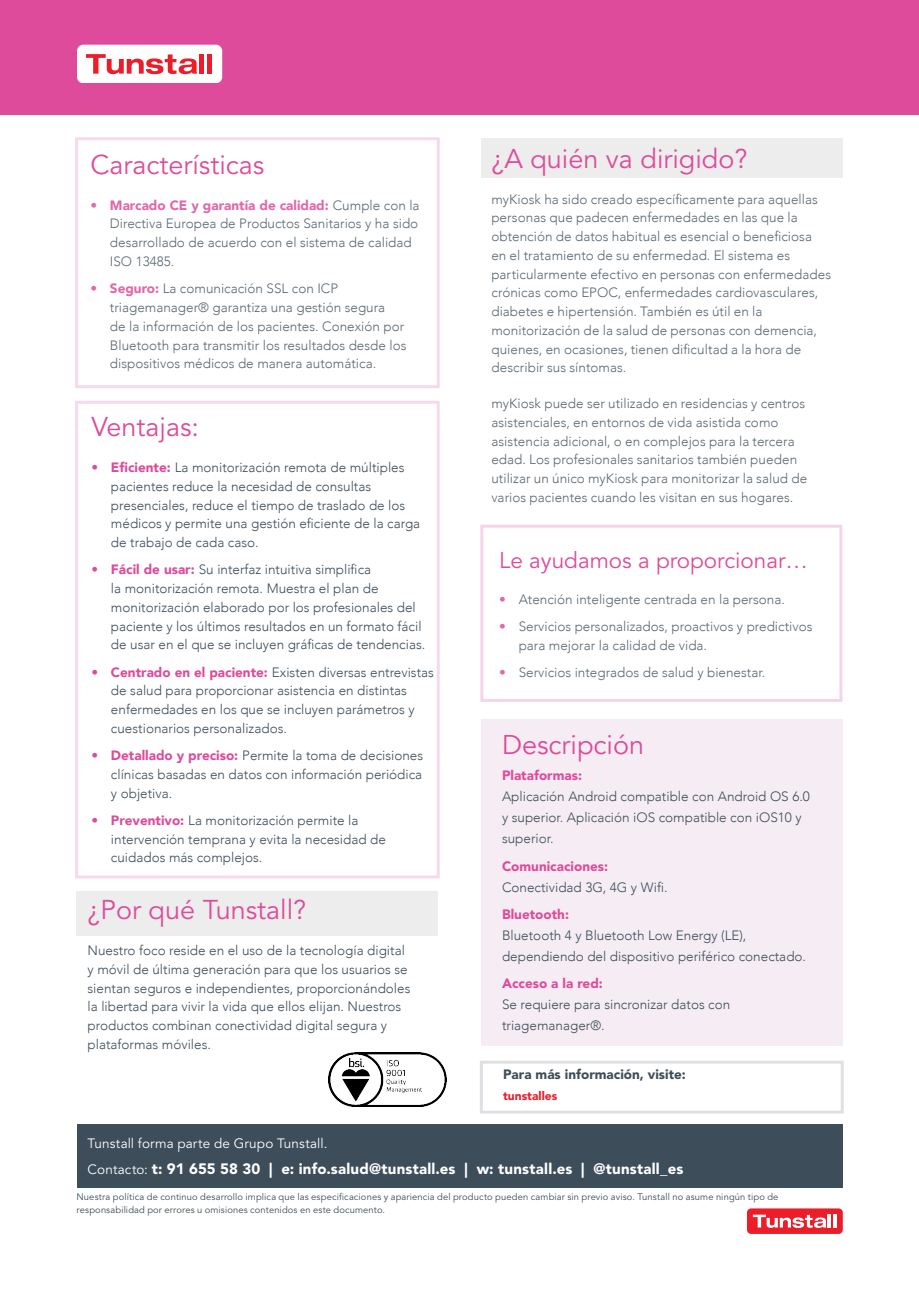
<style>
.page{position:relative;width:919px;height:1289px;background:#fff}
.page>*{position:absolute;margin:0;border:0;box-sizing:border-box;transform-origin:0 0}
.Pink_Header{font:27px "Avenir LT Std";color:#dd4b9a}
.Pink_Header-2{font:27px "Avenir";color:#dd4b9a}
.Pink_Header-3{font:22.5px "Avenir LT Std";color:#dd4b9a}
.t1{font:900 15px "Avenir LT Std";letter-spacing:.015em;color:#fff}
.texto_general{font:300 13.5px/18.8px "Avenir";color:#5a6873}
.Main_Copy{font:300 13.5px/18.8px "Avenir";color:#3d4d5a}
.Tecnical_specs{font:300 13.5px/21px "Avenir";color:#3d4d5a}
.t2{font:13.5px "Avenir LT Std";letter-spacing:.01em;color:#fff}
.t3{font:900 13.5px "Avenir LT Std";color:#3d4d5a}
.t4{font:900 12px "Avenir LT Std";color:#ed1c29}
.t5{font:9.3px/13.5px "Avenir LT Std";letter-spacing:.015em;color:#3d4c52}
.s1{font-family:"Avenir LT Std";font-weight:400;color:#e266a9}
.s2{font-weight:900;color:#e266a9}
.s3{font-family:"Avenir LT Std";font-weight:400;color:#dd4b9a}
.s4{font-weight:900;color:#dd4b9a}
.s5{font-family:"Avenir LT Std";font-weight:900;color:#dd4b9a}
.s6{font-weight:400;font-size:13.5px}
</style>
<div class="page">
<div style="left:747px;top:1208px;width:95px;height:25px;background:#ed1c29;border-radius:4px"></div>
<svg style="left:752px;top:1214px;width:78px;height:13px"></svg>
<svg style="left:833px;top:1214px;width:3px;height:13px"></svg>
<div style="left:77px;top:1124px;width:765px;height:63px;background:#3d4d5a"></div>
<div style="left:0;top:0;width:918px;height:115px;background:#dd4b9a"></div>
<div style="left:77px;top:45px;width:145px;height:38px;background:#fff;border-radius:6px"></div>
<svg style="left:86px;top:54px;width:111px;height:20px"></svg>
<div style="left:199px;top:54px;width:5px;height:20px;background:#ed1c29"></div>
<div style="left:207px;top:54px;width:5px;height:20px;background:#ed1c29"></div>
<img style="left:329px;top:1052px;width:117px;height:54px">
<div style="left:77px;top:891px;width:361px;height:44px;background:#ededed"></div>
<div style="left:480px;top:138px;width:362px;height:40px;background:#ededed"></div>
<div style="left:480px;top:719px;width:362px;height:326px;background:#f6edf4"></div>
<p class="Pink_Header" style="left:90px;top:149px;width:175px">Características</p>
<p class="texto_general" style="left:110px;top:196px;width:311px;text-indent:-20px"><span class="s1">•</span> <span class="s2">Marcado CE y garantía de calidad:</span> Cumple con la Directiva Europea de Productos Sanitarios y ha sido desarrollado de acuerdo con el sistema de calidad ISO 13485.</p>
<p class="texto_general" style="left:110px;top:279px;width:298px;text-indent:-20px"><span class="s1">•</span> <span class="s2">Seguro:</span> La comunicación SSL con ICP triagemanager® garantiza una gestión segura<br>de la información de los pacientes. Conexión por Bluetooth para transmitir los resultados desde los dispositivos médicos de manera automática.</p>
<p class="Pink_Header" style="left:91px;top:411px;width:109px">Ventajas:</p>
<p class="Main_Copy" style="left:111px;top:458px;width:311px;text-indent:-20px"><span class="s3">•</span> <span class="s4">Eficiente:</span> La monitorización remota de múltiples pacientes reduce la necesidad de consultas presenciales, reduce el tiempo de traslado de los médicos y permite una gestión eficiente de la carga de trabajo de cada caso.</p>
<p class="Main_Copy" style="left:111px;top:560px;width:316px;text-indent:-20px"><span class="s3">•</span> <span class="s4">Fácil de usar:</span> Su interfaz intuitiva simplifica<br>la monitorización remota. Muestra el plan de monitorización elaborado por los profesionales del paciente y los últimos resultados en un formato fácil de usar en el que se incluyen gráficas de tendencias.</p>
<p class="Main_Copy" style="left:111px;top:662px;width:324px;text-indent:-19px"><span class="s3">•</span> <span class="s4">Centrado en el paciente:</span> Existen diversas entrevistas de salud para proporcionar asistencia en distintas enfermedades en los que se incluyen parámetros y cuestionarios personalizados.</p>
<p class="Main_Copy" style="left:111px;top:746px;width:314px;text-align:justify;text-indent:-20px"><span class="s3">•</span> <span class="s4">Detallado y preciso:</span> Permite la toma de decisiones clínicas basadas en datos con información periódica y objetiva.</p>
<p class="Main_Copy" style="left:111px;top:811px;width:276px;text-indent:-20px"><span class="s3">•</span> <span class="s4">Preventivo:</span> La monitorización permite la intervención temprana y evita la necesidad de cuidados más complejos.</p>
<p class="Pink_Header" style="left:88px;top:894px;width:220px">¿Por qué Tunstall?</p>
<p class="Main_Copy" style="left:88px;top:941px;width:324px">Nuestro foco reside en el uso de la tecnología digital y móvil de última generación para que los usuarios se sientan seguros e independientes, proporcionándoles la libertad para vivir la vida que ellos elijan. Nuestros productos combinan conectividad digital segura y plataformas móviles.</p>
<p class="Pink_Header" style="left:491px;top:143px;width:258px">¿A quién va dirigido?</p>
<p class="texto_general" style="left:491px;top:189px;width:341px">myKiosk ha sido creado específicamente para aquellas personas que padecen enfermedades en las que la obtención de datos habitual es esencial o beneficiosa<br>en el tratamiento de su enfermedad. El sistema es particularmente efectivo en personas con enfermedades crónicas como EPOC, enfermedades cardiovasculares, diabetes e hipertensión. También es útil en la monitorización de la salud de personas con demencia, quienes, en ocasiones, tienen dificultad a la hora de describir sus síntomas.</p>
<p class="texto_general" style="left:491px;top:394px;width:317px">myKiosk puede ser utilizado en residencias y centros asistenciales, en entornos de vida asistida como asistencia adicional, o en complejos para la tercera edad. Los profesionales sanitarios también pueden utilizar un único myKiosk para monitorizar la salud de varios pacientes cuando les visitan en sus hogares.</p>
<p class="Pink_Header-3" style="left:499px;top:547px;width:310px">Le ayudamos a proporcionar…</p>
<p class="texto_general" style="left:499px;top:590px;width:287px"><span class="s1">•</span> Atención inteligente centrada en la persona.</p>
<p class="texto_general" style="left:518px;top:617px;width:295px;text-indent:-20px"><span class="s1">•</span> Servicios personalizados, proactivos y predictivos para mejorar la calidad de vida.</p>
<p class="texto_general" style="left:499px;top:663px;width:267px"><span class="s1">•</span> Servicios integrados de salud y bienestar.</p>
<p class="Pink_Header-2" style="left:502px;top:729px;width:143px">Descripción</p>
<p class="Tecnical_specs" style="left:502px;top:765px;width:309px"><span class="s5">Plataformas:<br></span>Aplicación Android compatible con Android OS 6.0 y superior. Aplicación iOS compatible con iOS10 y superior.</p>
<p class="Tecnical_specs" style="left:502px;top:855px;width:167px"><span class="s5">Comunicaciones:<br></span>Conectividad 3G, 4G y Wifi.</p>
<p class="Tecnical_specs" style="left:502px;top:903px;width:305px"><span class="s5">Bluetooth:<br></span>Bluetooth 4 y Bluetooth Low Energy (LE), dependiendo del dispositivo periférico conectado.</p>
<p class="Tecnical_specs" style="left:502px;top:973px;width:230px"><span class="s5">Acceso a la red:<br></span>Se requiere para sincronizar datos con triagemanager®.</p>
<p class="t3" style="left:503px;top:1065px;width:184px">Para más información, visite:</p>
<p class="t4" style="left:503px;top:1088px;width:56px">tunstalles</p>
<p class="t2" style="left:88px;top:1135px;width:241px">Tunstall forma parte de Grupo Tunstall.</p>
<p class="t1" style="left:88px;top:1159px;width:597px"><span class="s6">Contacto:</span> t: 91 655 58 30 | e: info.salud@tunstall.es | w: tunstall.es | @tunstall_es</p>
<p class="t5" style="left:77px;top:1190px;width:703px">Nuestra política de continuo desarrollo implica que las especificaciones y apariencia del producto pueden cambiar sin previo aviso. Tunstall no asume ningún tipo de responsabilidad por errores u omisiones contenidos en este documento.</p>
</div>
